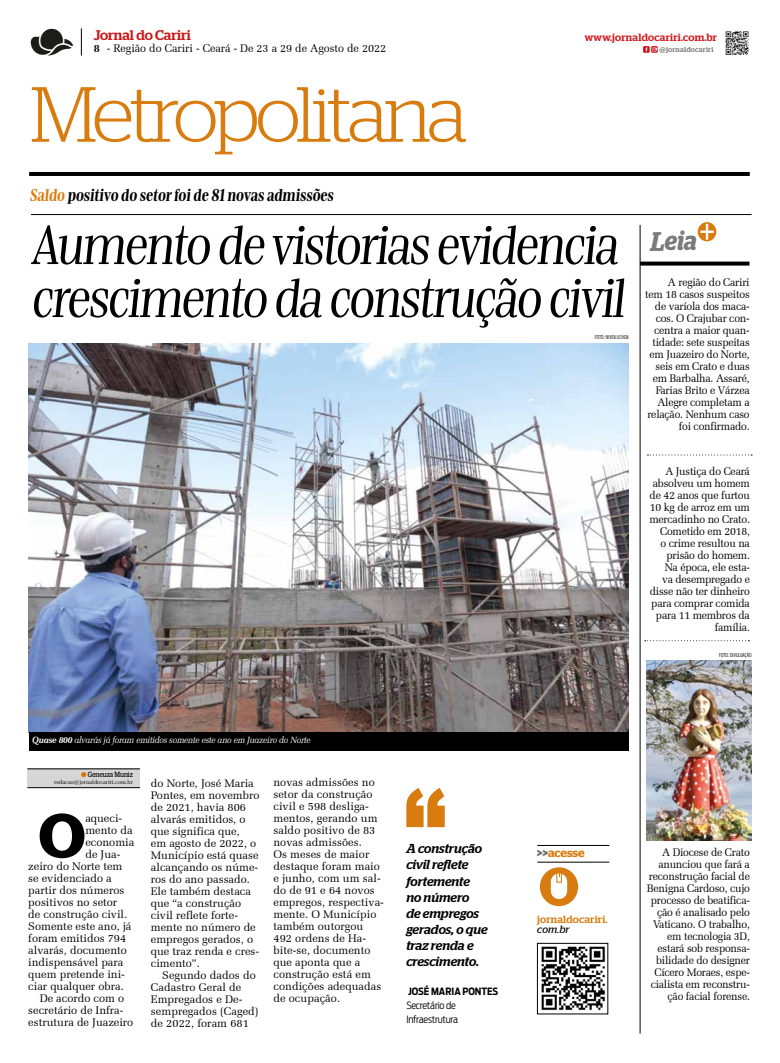
<style>
.page{position:relative;width:780px;height:1063px;background:#fff}
.page>*{position:absolute;margin:0;border:0;box-sizing:border-box;transform-origin:0 0}
.t1{font:300 78px "Stag";letter-spacing:-.05em;color:#d97c0f}
.t2{font:600 62.4px "Stag";color:#000}
.t3{font:500 51px/53px "Bridge Head";color:#000}
.t4{font:italic 600 26.9px "Stag";color:#7c7b7b;scale:.89 1}
.t5{font:800 16px "Bridge Head";color:#000;scale:.9 1}
.t6{font:500 14px "Stag";color:#cd1719}
.t7{font:italic 500 13px/16px "Stag";color:#000}
.t8{font:600 12px "Stag";color:#d97c0f}
.t9{font:11px/12px "Zapf Elliptical 711 BT";color:#000}
.t10{font:11px/12px "Zapf Elliptical 711 BT";letter-spacing:-.02em;color:#000;text-align:right}
.t11{font:700 11px "Zapf Elliptical 711 BT";color:#000}
.t12{font:500 10.4px "Stag";letter-spacing:.025em;color:#d21418}
.t13{font:500 10.4px "Stag";letter-spacing:.02em;color:#d97c0f}
.t14{font:italic 10.4px "Stag";color:#000}
.t15{font:300 10px/14px "Antenna Cond";letter-spacing:-.02em;color:#000}
.t16{font:700 10px "Antenna Cond";color:#000}
.t17{font:italic 9px "Zapf Elliptical 711 BT";letter-spacing:-.025em;color:#fff;scale:.96 1}
.t18{font:7.5px "Stag";color:#000;scale:.87 1}
.t19{font:500 7.2px "Stag";letter-spacing:.025em;color:#7c7b7b}
.t20{font:5.6px "Zapf Elliptical 711 BT";color:#000}
.t21{font:300 5.3px "Antenna Extra Cond";letter-spacing:.02em;color:#000}
.s1{color:#d97c0f}
.s2{font-weight:700}
.s3{font-weight:700;color:#706f6f}
</style>
<div class="page">
<img style="left:30px;top:28px;width:43px;height:28px">
<svg style="left:81px;top:28px;width:1px;height:28px"></svg>
<img style="left:725px;top:31px;width:24px;height:24px">
<div style="left:643px;top:46px;width:6px;height:7px;background:#d21418"></div>
<svg style="left:651px;top:46px;width:6px;height:7px"></svg>
<svg style="left:645px;top:47px;width:12px;height:5px"></svg>
<hr style="left:29px;top:172px;width:720px;height:4px;background:#000">
<hr style="left:31px;top:214px;width:720px;height:1px;background:#000">
<svg style="left:697px;top:222px;width:19px;height:19px"></svg>
<svg style="left:700px;top:224px;width:13px;height:16px"></svg>
<svg style="left:641px;top:262px;width:108px;height:4px"></svg>
<img style="left:646px;top:661px;width:105px;height:179px">
<svg style="left:647px;top:455px;width:105px;height:1px"></svg>
<svg style="left:644px;top:640px;width:105px;height:1px"></svg>
<svg style="left:406px;top:788px;width:38px;height:39px"></svg>
<hr style="left:640px;top:225px;width:1px;height:809px;background:#000">
<img style="left:28px;top:344px;width:600px;height:389px">
<div style="left:29px;top:732px;width:599px;height:18px;background:#000"></div>
<img style="left:541px;top:946px;width:64px;height:65px">
<div style="left:537px;top:943px;width:71px;height:71px;border:1px solid #000"></div>
<hr style="left:537px;top:862px;width:72px;height:1px;background:#000">
<hr style="left:537px;top:845px;width:72px;height:1px;background:#000">
<div style="left:540px;top:867px;width:38px;height:39px;background:#d97c0f;border-radius:50%"></div>
<div style="left:551px;top:873px;width:16px;height:26px;background:#fff;border-radius:8px"></div>
<div style="left:556px;top:872px;width:5px;height:10px;border:1px solid #d97c0f"></div>
<div style="left:27px;top:769px;width:113px;height:19px;background:#d6d6d6"></div>
<hr style="left:27px;top:787px;width:113px;height:1px;background:#000">
<hr style="left:27px;top:769px;width:113px;height:1px;background:#000">
<svg style="left:81px;top:772px;width:5px;height:5px"></svg>
<p class="t6" style="left:94px;top:27px;width:98px">Jornal do Cariri</p>
<p class="t9" style="left:107px;top:42px;width:281px">- Região do Cariri - Ceará - De 23 a 29 de Agosto de 2022</p>
<p class="t12" style="left:584px;top:32px;width:134px">www.jornaldocariri.com.br</p>
<p class="t11" style="left:94px;top:42px;width:8px">8</p>
<p class="t19" style="left:659px;top:45px;width:55px">@jornaldocariri</p>
<h1 class="t1" style="left:30px;top:70px;width:439px">Metropolitana</h1>
<h3 class="t5" style="left:30px;top:184px;width:341px"><span class="s1">Saldo</span> positivo do setor foi de 81 novas admissões</h3>
<h3 class="t3" style="left:31px;top:217px;width:601px">Aumento de vistorias evidencia crescimento da construção civil</h3>
<h3 class="t4" style="left:650px;top:225px;width:54px">Leia</h3>
<p class="t10" style="left:645px;top:276px;width:106px">A região do Cariri<br>tem 18 casos suspeitos de varíola dos maca&shy;cos. O Crajubar con&shy;centra a maior quan&shy;tidade: sete suspeitas em Juazeiro do Norte, seis em Crato e duas em Barbalha. Assaré,<br>Farias Brito e Várzea<br>Alegre completam a relação. Nenhum caso foi confirmado.</p>
<p class="t21" style="left:594px;top:334px;width:35px">FOTO: NIVEA UCHOA</p>
<p class="t10" style="left:649px;top:465px;width:102px">A Justiça do Ceará absolveu um homem de 42 anos que furtou<br>10 kg de arroz em um mercadinho no Crato.<br>Cometido em 2018,<br>o crime resultou na prisão do homem.<br>Na época, ele esta-<br>va desempregado e disse não ter dinheiro para comprar comida para 11 membros da família.</p>
<p class="t17" style="left:32px;top:734px;width:291px"><span class="s2">Quase 800</span> alvarás já foram emitidos somente este ano em Juazeiro do Norte</p>
<p class="t18" style="left:88px;top:770px;width:53px">Geneuza Muniz</p>
<p class="t20" style="left:54px;top:779px;width:80px">redacao@jornaldocariri.com.br</p>
<p class="t9" style="left:151px;top:777px;width:110px">do Norte, José Maria<br>Pontes, em novembro de 2021, havia 806 alvarás emitidos, o que significa que,<br>em agosto de 2022, o<br>Município está quase alcançando os núme&shy;ros do ano passado.<br>Ele também destaca que “a construção civil reflete forte&shy;mente no número de empregos gerados, o que traz renda e cres&shy;cimento”.</p>
<p class="t9" style="left:151px;top:969px;width:109px;text-indent:11px">Segundo dados do<br>Cadastro Geral de<br>Empregados e De&shy;sempregados (Caged) de 2022, foram 681</p>
<h2 class="t2" style="left:39px;top:799px;width:48px">O</h2>
<p class="t9" style="left:85px;top:812px;width:38px">aqueci-</p>
<p class="t9" style="left:85px;top:824px;width:49px">mento da</p>
<p class="t9" style="left:85px;top:836px;width:50px">economia</p>
<p class="t9" style="left:85px;top:848px;width:37px">de Jua-</p>
<p class="t9" style="left:28px;top:860px;width:96px">zeiro do Norte tem</p>
<p class="t9" style="left:28px;top:872px;width:85px">se evidenciado a</p>
<p class="t9" style="left:28px;top:884px;width:98px">partir dos números</p>
<p class="t9" style="left:28px;top:896px;width:90px">positivos no setor</p>
<p class="t9" style="left:28px;top:908px;width:100px">de construção civil.</p>
<p class="t9" style="left:28px;top:920px;width:105px">Somente este ano, já</p>
<p class="t9" style="left:28px;top:932px;width:99px">foram emitidos 794</p>
<p class="t9" style="left:28px;top:944px;width:100px">alvarás, documento</p>
<p class="t9" style="left:28px;top:956px;width:97px">indispensável para</p>
<p class="t9" style="left:28px;top:968px;width:98px">quem pretende ini-</p>
<p class="t9" style="left:28px;top:980px;width:97px">ciar qualquer obra.</p>
<p class="t9" style="left:40px;top:992px;width:86px">De acordo com o</p>
<p class="t9" style="left:28px;top:1004px;width:97px">secretário de Infra-</p>
<p class="t9" style="left:28px;top:1016px;width:106px">estrutura de Juazeiro</p>
<p class="t9" style="left:273px;top:776px;width:112px">novas admissões no setor da construção civil e 598 desliga&shy;mentos, gerando um saldo positivo de 83 novas admissões.<br>Os meses de maior destaque foram maio e junho, com um sal&shy;do de 91 e 64 novos empregos, respectiva&shy;mente. O Município também outorgou<br>492 ordens de Ha&shy;bite-se, documento que aponta que a construção está em condições adequadas de ocupação.</p>
<p class="t7" style="left:406px;top:841px;width:83px">A construção civil reflete fortemente no número<br>de empregos gerados, o que traz renda e crescimento.</p>
<p class="t16" style="left:408px;top:986px;width:92px">JOSÉ MARIA PONTES</p>
<p class="t15" style="left:406px;top:999px;width:53px">Secretário de<br>Infraestrutura</p>
<p class="t8" style="left:537px;top:846px;width:49px"><span class="s3">&gt;&gt;</span>acesse</p>
<p class="t13" style="left:537px;top:913px;width:72px">jornaldocariri.</p>
<p class="t14" style="left:537px;top:923px;width:34px">com.br</p>
<p class="t21" style="left:719px;top:652px;width:34px">FOTO: DIVULGAÇÃO</p>
<p class="t10" style="left:647px;top:846px;width:104px">A Diocese de Crato anunciou que fará a reconstrução facial de<br>Benigna Cardoso, cujo processo de beatifica&shy;ção é analisado pelo<br>Vaticano. O trabalho, em tecnologia 3D, estará sob responsa&shy;bilidade do designer<br>Cícero Moraes, espe&shy;cialista em reconstru&shy;ção facial forense.</p>
</div>
